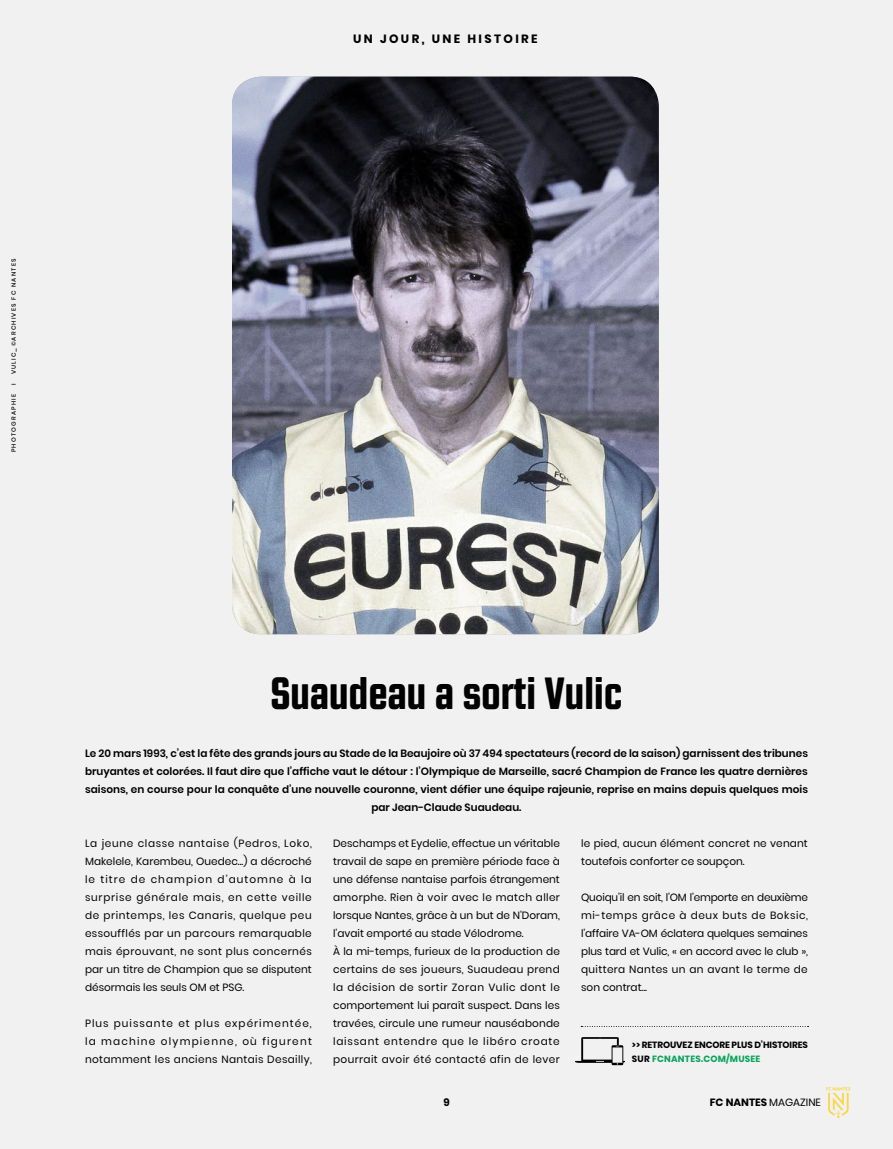
<style>
.page{position:relative;width:893px;height:1149px;background:#fff}
.page>*{position:absolute;margin:0;border:0;box-sizing:border-box;transform-origin:0 0}
.t1{font:800 45px "Revolution Gothic";letter-spacing:-.01em;color:#000}
.t2{font:700 12px "Poppins";letter-spacing:.2em;color:#000}
.t3{font:10.5px/18px "Poppins";letter-spacing:.01em;color:#000;text-align:justify}
.t4{font:600 10.5px/18px "Poppins";color:#000;text-align:center}
.t5{font:700 10.5px "Poppins";color:#000}
.t6{font:700 9px/13.5px "Poppins";letter-spacing:-.01em;color:#000}
.t7{font:500 6px "Poppins";letter-spacing:.2em;color:#000}
.s1{color:#08a459}
.s2{font-weight:400}
</style>
<div class="page">
<div style="left:0;top:0;width:893px;height:1148px;background:#f1f1f2"></div>
<svg style="left:826px;top:1087px;width:24px;height:30px"></svg>
<img style="left:232px;top:77px;width:427px;height:557px">
<svg style="left:575px;top:1037px;width:49px;height:27px"></svg>
<p class="t7" style="left:10px;top:374px;width:117px;rotate:-90deg">VULIC_©ARCHIVES FC NANTES</p>
<p class="t7" style="left:10px;top:385px;width:3px;rotate:-90deg">I</p>
<p class="t7" style="left:10px;top:452px;width:60px;rotate:-90deg">PHOTOGRAPHIE</p>
<p class="t2" style="left:353px;top:31px;width:186px">UN JOUR, UNE HISTOIRE</p>
<h1 class="t1" style="left:271px;top:668px;width:353px">Suaudeau a sorti Vulic</h1>
<p class="t4" style="left:85px;top:743px;width:724px">Le 20 mars 1993, c’est la fête des grands jours au Stade de la Beaujoire où 37 494 spectateurs (record de la saison) garnissent des tribunes bruyantes et colorées. Il faut dire que l’affiche vaut le détour : l’Olympique de Marseille, sacré Champion de France les quatre dernières saisons, en course pour la conquête d’une nouvelle couronne, vient défier une équipe rajeunie, reprise en mains depuis quelques mois par Jean-Claude Suaudeau.</p>
<p class="t3" style="left:85px;top:833px;width:228px">La jeune classe nantaise (Pedros, Loko, Makelele, Karembeu, Ouedec...) a décroché le titre de champion d’automne à la surprise générale mais, en cette veille de printemps, les Canaris, quelque peu essoufflés par un parcours remarquable mais éprouvant, ne sont plus concernés par un titre de Champion que se disputent désormais les seuls OM et PSG.</p>
<p class="t3" style="left:85px;top:1013px;width:228px">Plus puissante et plus expérimentée, la machine olympienne, où figurent notamment les anciens Nantais Desailly,</p>
<p class="t3" style="left:333px;top:833px;width:228px;text-align:left">Deschamps et Eydelie, effectue un véritable travail de sape en première période face à une défense nantaise parfois étrangement amorphe. Rien à voir avec le match aller lorsque Nantes, grâce à un but de N’Doram, l’avait emporté au stade Vélodrome.<br>À la mi-temps, furieux de la production de certains de ses joueurs, Suaudeau prend la décision de sortir Zoran Vulic dont le comportement lui paraît suspect. Dans les travées, circule une rumeur nauséabonde laissant entendre que le libéro croate pourrait avoir été contacté afin de lever</p>
<p class="t3" style="left:581px;top:833px;width:228px">le pied, aucun élément concret ne venant toutefois conforter ce soupçon.</p>
<p class="t3" style="left:581px;top:887px;width:228px">Quoiqu’il en soit, l’OM l’emporte en deuxième mi-temps grâce à deux buts de Boksic, l’affaire VA-OM éclatera quelques semaines plus tard et Vulic, « en accord avec le club », quittera Nantes un an avant le terme de son contrat...</p>
<p class="t6" style="left:632px;top:1038px;width:177px">&gt;&gt; RETROUVEZ ENCORE PLUS D’HISTOIRES<br>SUR <span class="s1">FCNANTES.COM/MUSEE</span></p>
<p class="t5" style="left:443px;top:1096px;width:8px">9</p>
<p class="t5" style="left:710px;top:1096px;width:113px">FC NANTES <span class="s2">MAGAZINE</span></p>
</div>
